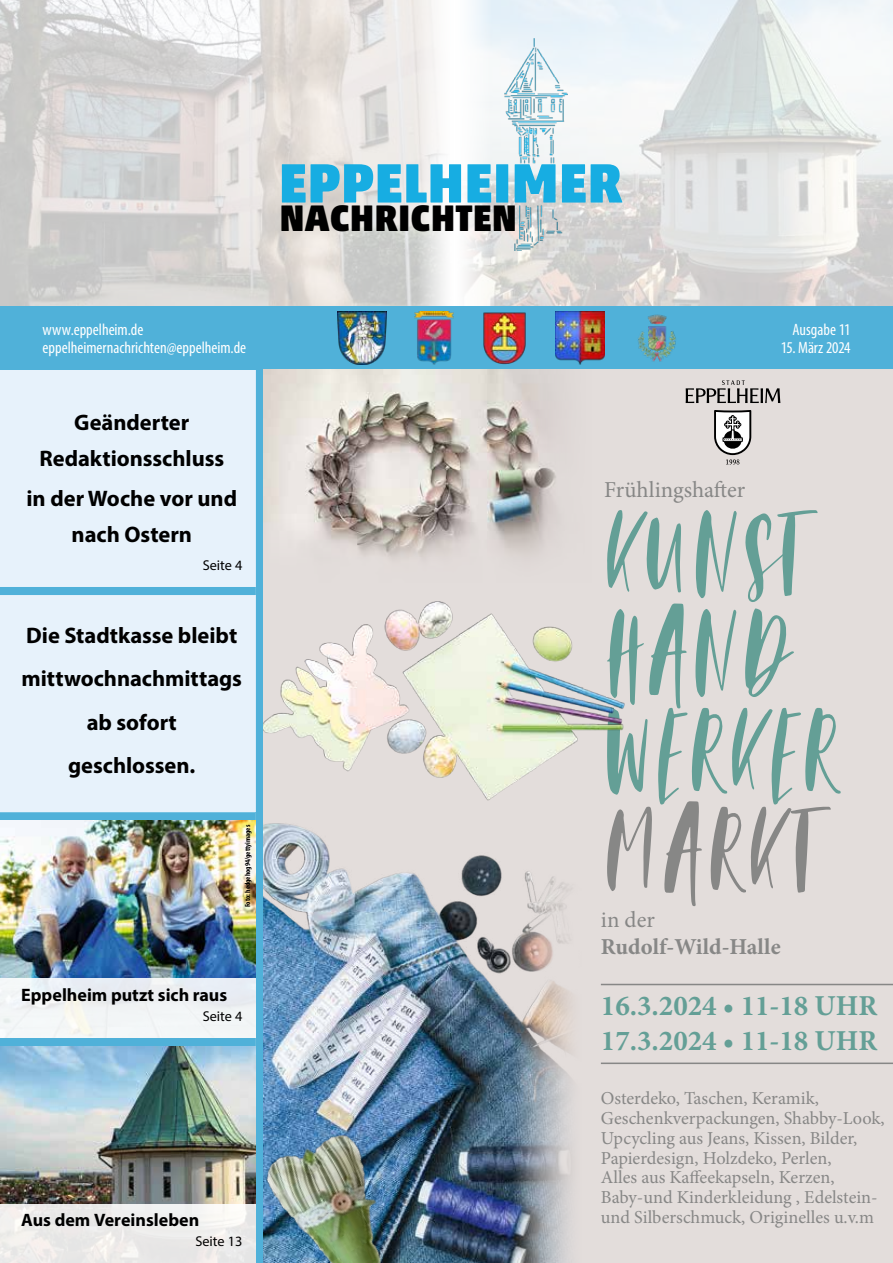
<style>
.page{position:relative;width:893px;height:1263px;background:#fff}
.page>*{position:absolute;margin:0;border:0;box-sizing:border-box;transform-origin:0 0}
.t1{font:124.65px/98.9px "Alyshia";color:#649f96}
.t2{font:124.65px "Alyshia";color:#878786}
.t3{font:900 56.25px "Akko Std";color:#17ade2}
.t4{font:900 37.5px "Akko Std";color:#000}
.t5{font:700 28.95px/34.7px "Minion Pro";color:#649f96}
.t6{font:22.8px "Minion Pro";color:#878786}
.t7{font:700 22.8px "Minion Pro";letter-spacing:.005em;color:#878786}
.t8{font:700 22.5px/43.2px "Myriad Pro";color:#000;text-align:center}
.t9{font:18.3px/19.8px "Minion Pro";color:#878786}
.t10{font:700 18px "Myriad Pro";color:#000}
.t11{font:condensed 16.5px/18.3px "Myriad Pro";color:#fff}
.t12{font:14.25px "Myriad Pro";color:#000}
.t13{font:700 condensed 7.5px "Myriad Pro";color:#000}
</style>
<div class="page">
<svg style="left:0;top:0;width:893px;height:306px"></svg>
<svg style="left:454px;top:0;width:38px;height:306px"></svg>
<img style="left:504px;top:38px;width:64px;height:213px">
<div style="left:0;top:306px;width:893px;height:64px;background:#50b1d9"></div>
<img style="left:337px;top:311px;width:49px;height:54px">
<img style="left:415px;top:311px;width:38px;height:54px">
<img style="left:483px;top:312px;width:43px;height:53px">
<img style="left:556px;top:311px;width:49px;height:54px">
<img style="left:638px;top:314px;width:38px;height:48px">
<div style="left:0;top:587px;width:255px;height:8px;background:#50b1d9"></div>
<div style="left:0;top:812px;width:255px;height:9px;background:#50b1d9"></div>
<div style="left:0;top:1037px;width:255px;height:9px;background:#50b1d9"></div>
<div style="left:255px;top:370px;width:9px;height:893px;background:#50b1d9"></div>
<img style="left:0;top:821px;width:255px;height:157px">
<img style="left:0;top:1046px;width:255px;height:158px">
<div style="left:264px;top:370px;width:629px;height:893px;background:#e3dddb"></div>
<img style="left:264px;top:834px;width:248px;height:429px">
<img style="left:264px;top:1084px;width:167px;height:179px">
<hr style="left:601px;top:984px;width:292px;height:1px;background:#878786">
<hr style="left:601px;top:1062px;width:292px;height:2px;background:#878786">
<svg style="left:714px;top:410px;width:37px;height:54px"></svg>
<svg style="left:686px;top:380px;width:94px;height:23px"></svg>
<img style="left:264px;top:601px;width:361px;height:233px">
<img style="left:264px;top:370px;width:260px;height:149px">
<div style="left:524px;top:370px;width:71px;height:249px;background:#e3dddb"></div>
<svg style="left:286px;top:519px;width:269px;height:40px"></svg>
<img style="left:512px;top:871px;width:60px;height:392px">
<div style="left:0;top:370px;width:255px;height:217px;background:#e5f1fb"></div>
<div style="left:0;top:595px;width:255px;height:217px;background:#e5f1fb"></div>
<div style="left:0;top:978px;width:255px;height:59px;background:#f1f4f5"></div>
<div style="left:0;top:1204px;width:255px;height:59px;background:#edeceb"></div>
<h2 class="t3" style="left:279px;top:148px;width:346px">EPPELHEIMER</h2>
<h3 class="t4" style="left:280px;top:194px;width:239px">NACHRICHTEN</h3>
<p class="t11" style="left:43px;top:320px;width:205px">www.eppelheim.de eppelheimernachrichten@eppelheim.de</p>
<p class="t11" style="left:792px;top:320px;width:59px">Ausgabe 11</p>
<p class="t11" style="left:781px;top:339px;width:71px">15. März 2024</p>
<p class="t8" style="left:39px;top:403px;width:186px;line-height:36px">Geänderter<br>Redaktionsschluss</p>
<p class="t8" style="left:26px;top:479px;width:212px;line-height:36px">in der Woche vor und nach Ostern</p>
<p class="t12" style="left:203px;top:556px;width:41px">Seite 4</p>
<p class="t8" style="left:22px;top:613px;width:222px">Die Stadtkasse bleibt mittwochnachmittags ab sofort geschlossen.</p>
<p class="t13" style="left:243px;top:907px;width:84px;rotate:-90deg">Foto: hedgehog94/gettyimages</p>
<p class="t10" style="left:21px;top:983px;width:208px">Eppelheim putzt sich raus</p>
<p class="t12" style="left:203px;top:1007px;width:41px">Seite 4</p>
<p class="t10" style="left:21px;top:1208px;width:179px">Aus dem Vereinsleben</p>
<p class="t12" style="left:195px;top:1232px;width:48px">Seite 13</p>
<p class="t6" style="left:604px;top:474px;width:143px">Frühlingshafter</p>
<h1 class="t1" style="left:601px;top:505px;width:244px">KUNST<br>HAND<br>WERKER</h1>
<h1 class="t2" style="left:601px;top:781px;width:218px">MARKT</h1>
<p class="t6" style="left:601px;top:904px;width:55px">in der</p>
<p class="t7" style="left:601px;top:931px;width:181px">Rudolf-Wild-Halle</p>
<h3 class="t5" style="left:601px;top:988px;width:278px">16.3.2024 • 11-18 UHR<br>17.3.2024 • 11-18 UHR</h3>
<p class="t9" style="left:601px;top:1088px;width:285px">Osterdeko, Taschen, Keramik, Geschenkverpackungen, Shabby-Look, Upcycling aus Jeans, Kissen, Bilder, Papierdesign, Holzdeko, Perlen,<br>Alles aus Kaffeekapseln, Kerzen, Baby-und Kinderkleidung , Edelstein&shy;und Silberschmuck, Originelles u.v.m</p>
</div>
